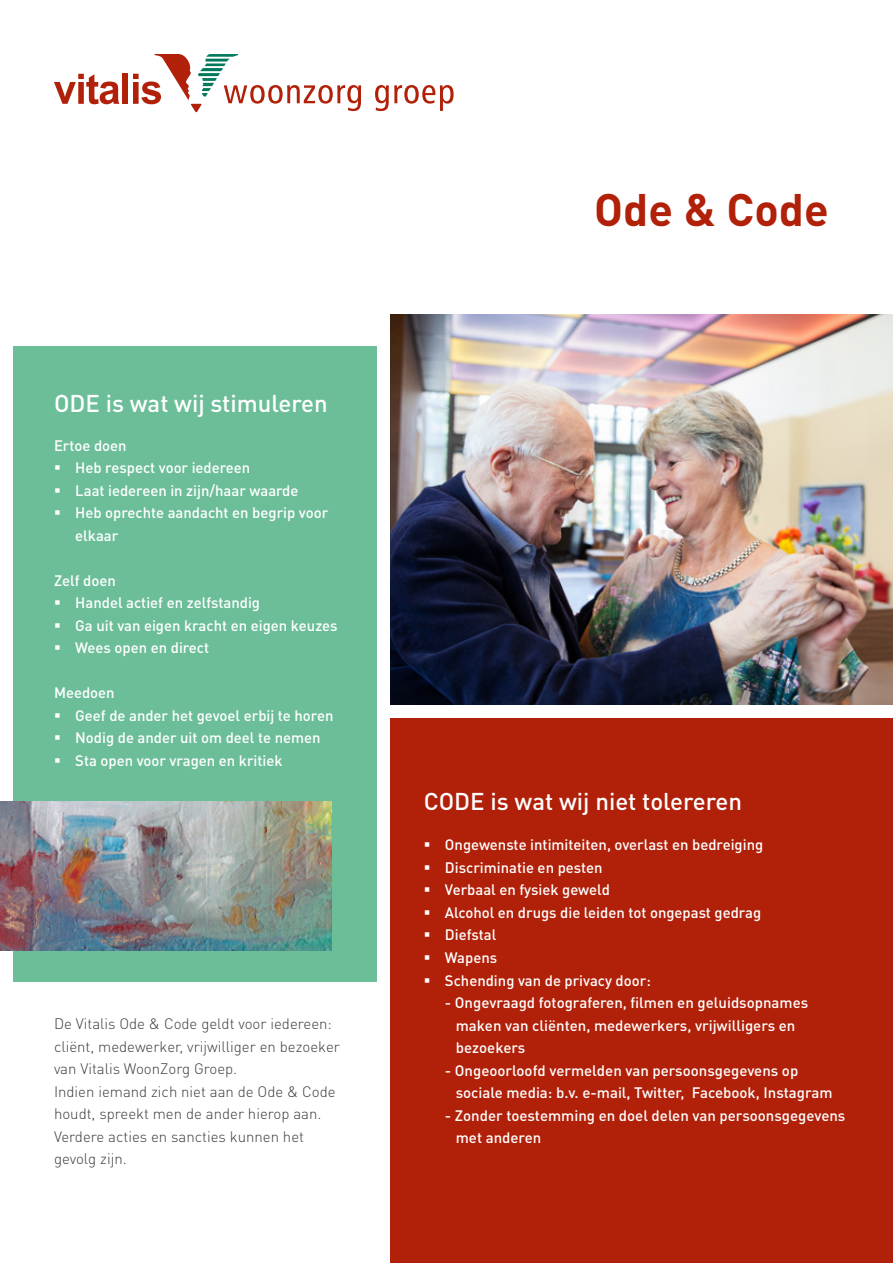
<style>
.page{position:relative;width:893px;height:1263px;background:#fff}
.page>*{position:absolute;margin:0;border:0;box-sizing:border-box;transform-origin:0 0}
.t1{font:700 45px "DIN Pro";color:#b12009}
.t2{font:500 24px "DIN Pro";color:#fff}
.t3{font:500 15px/22.5px "DIN Pro";color:#fff}
.t4{font:300 15px/22.5px "DIN Pro";color:#3c3c3b}
</style>
<div class="page">
<div style="left:14px;top:347px;width:363px;height:635px;background:#6cbe99"></div>
<div style="left:391px;top:719px;width:502px;height:544px;background:#b12009"></div>
<svg style="left:375px;top:85px;width:79px;height:26px"></svg>
<svg style="left:54px;top:74px;width:65px;height:30px"></svg>
<div style="left:123px;top:74px;width:5px;height:30px;background:#b12009"></div>
<svg style="left:133px;top:54px;width:228px;height:59px"></svg>
<img style="left:391px;top:315px;width:502px;height:390px">
<img style="left:0;top:801px;width:331px;height:149px">
<h2 class="t2" style="left:54px;top:387px;width:275px">ODE is wat wij stimuleren</h2>
<p class="t3" style="left:75px;top:434px;width:254px;text-indent:-21px">Ertoe doen<br>Heb respect voor iedereen<br>Laat iedereen in zijn/haar waarde<br>Heb oprechte aandacht en begrip voor elkaar</p>
<p class="t3" style="left:75px;top:569px;width:264px;text-indent:-21px">Zelf doen<br>Handel actief en zelfstandig<br>Ga uit van eigen kracht en eigen keuzes<br>Wees open en direct</p>
<p class="t3" style="left:75px;top:681px;width:260px;text-indent:-21px">Meedoen<br>Geef de ander het gevoel erbij te horen<br>Nodig de ander uit om deel te nemen<br>Sta open voor vragen en kritiek</p>
<p class="t4" style="left:54px;top:1012px;width:288px">De Vitalis Ode &amp; Code geldt voor iedereen: cliënt, medewerker, vrijwilliger en bezoeker van Vitalis WoonZorg Groep.<br>Indien iemand zich niet aan de Ode &amp; Code houdt, spreekt men de ander hierop aan.<br>Verdere acties en sancties kunnen het gevolg zijn.</p>
<h1 class="t1" style="left:594px;top:179px;width:236px">Ode &amp; Code</h1>
<h2 class="t2" style="left:424px;top:785px;width:320px">CODE is wat wij niet tolereren</h2>
<p class="t3" style="left:445px;top:833px;width:320px">Ongewenste intimiteiten, overlast en bedreiging<br>Discriminatie en pesten<br>Verbaal en fysiek geweld<br>Alcohol en drugs die leiden tot ongepast gedrag<br>Diefstal<br>Wapens<br>Schending van de privacy door:</p>
<p class="t3" style="left:456px;top:991px;width:354px;text-indent:-11px">- Ongevraagd fotograferen, filmen en geluidsopnames maken van cliënten, medewerkers, vrijwilligers en bezoekers</p>
<p class="t3" style="left:456px;top:1058px;width:378px;text-indent:-11px">- Ongeoorloofd vermelden van persoonsgegevens op sociale media: b.v. e-mail, Twitter, Facebook, Instagram</p>
<p class="t3" style="left:456px;top:1103px;width:391px;text-indent:-11px">- Zonder toestemming en doel delen van persoonsgegevens met anderen</p>
</div>
